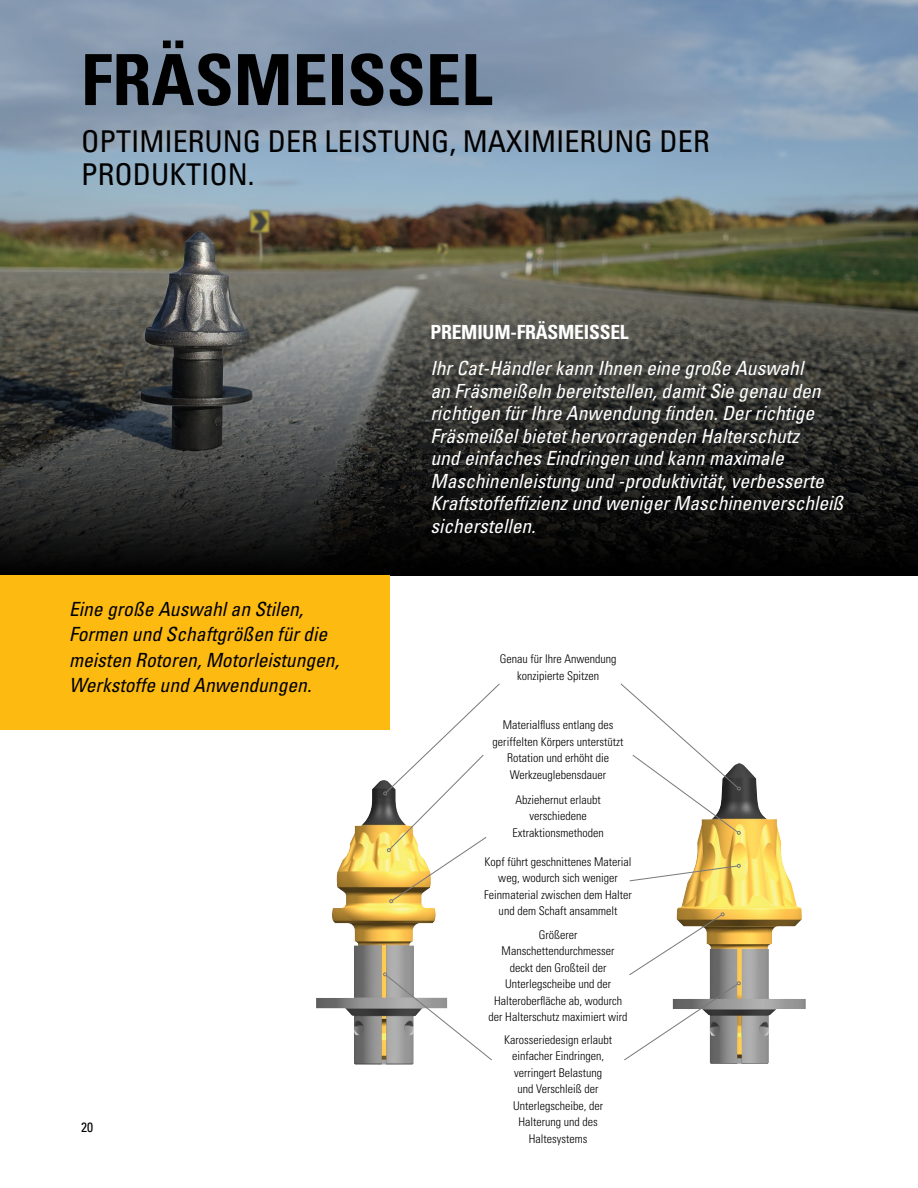
<style>
.page{position:relative;width:918px;height:1188px;background:#fff}
.page>*{position:absolute;margin:0;border:0;box-sizing:border-box;transform-origin:0 0}
.t1{font:700 condensed 70.5px "Univers LT Std";color:#000}
.t2{font:condensed 30px/33px "Univers LT Std";color:#000}
.t3{font:italic condensed 19.5px/22.5px "Univers LT Std";color:#fff}
.t4{font:italic condensed 19.5px/25.5px "Univers LT Std";color:#000}
.t5{font:700 condensed 19.5px "Univers LT Std";letter-spacing:-.01em;color:#fff}
.t6{font:condensed 13.5px "Univers LT Std";color:#000}
.t7{font:300 condensed 12px/16.5px "Univers LT Std";color:#000;text-align:center}
</style>
<div class="page">
<img style="left:0;top:0;width:918px;height:262px">
<img style="left:677px;top:764px;width:129px;height:300px">
<img style="left:316px;top:780px;width:120px;height:285px">
<svg style="left:620px;top:683px;width:121px;height:152px"></svg>
<svg style="left:383px;top:683px;width:117px;height:220px"></svg>
<svg style="left:629px;top:864px;width:112px;height:18px"></svg>
<svg style="left:624px;top:912px;width:117px;height:149px"></svg>
<svg style="left:383px;top:972px;width:109px;height:89px"></svg>
<svg style="left:0;top:262px;width:918px;height:313px;background:#3a3a35"></svg>
<div style="left:0;top:575px;width:389px;height:155px;background:#fdba11"></div>
<h1 class="t1" style="left:81px;top:37px;width:413px">FRÄSMEISSEL</h1>
<h2 class="t2" style="left:81px;top:124px;width:630px">OPTIMIERUNG DER LEISTUNG, MAXIMIERUNG DER<br>PRODUKTION.</h2>
<h3 class="t4" style="left:69px;top:596px;width:271px">Eine große Auswahl an Stilen,<br>Formen und Schaftgrößen für die meisten Rotoren, Motorleistungen,<br>Werkstoffe und Anwendungen.</h3>
<p class="t6" style="left:81px;top:1118px;width:14px">20</p>
<h3 class="t5" style="left:430px;top:320px;width:200px">PREMIUM-FRÄSMEISSEL</h3>
<p class="t3" style="left:430px;top:357px;width:415px">Ihr Cat-Händler kann Ihnen eine große Auswahl<br>an Fräsmeißeln bereitstellen, damit Sie genau den richtigen für Ihre Anwendung finden. Der richtige Fräsmeißel bietet hervorragenden Halterschutz<br>und einfaches Eindringen und kann maximale Maschinenleistung und -produktivität, verbesserte Kraftstoffeffizienz und weniger Maschinenverschleiß sicherstellen.</p>
<p class="t7" style="left:500px;top:651px;width:118px">Genau für Ihre Anwendung konzipierte Spitzen</p>
<p class="t7" style="left:493px;top:717px;width:132px">Materialfluss entlang des geriffelten Körpers unterstützt<br>Rotation und erhöht die<br>Werkzeuglebensdauer</p>
<p class="t7" style="left:512px;top:791px;width:93px">Abziehernut erlaubt verschiedene<br>Extraktionsmethoden</p>
<p class="t7" style="left:484px;top:853px;width:149px">Kopf führt geschnittenes Material weg, wodurch sich weniger<br>Feinmaterial zwischen dem Halter und dem Schaft ansammelt</p>
<p class="t7" style="left:489px;top:926px;width:140px">Größerer<br>Manschettendurchmesser deckt den Großteil der<br>Unterlegscheibe und der<br>Halteroberfläche ab, wodurch der Halterschutz maximiert wird</p>
<p class="t7" style="left:504px;top:1032px;width:110px">Karosseriedesign erlaubt einfacher Eindringen, verringert Belastung<br>und Verschleiß der<br>Unterlegscheibe, der<br>Halterung und des<br>Haltesystems</p>
</div>
